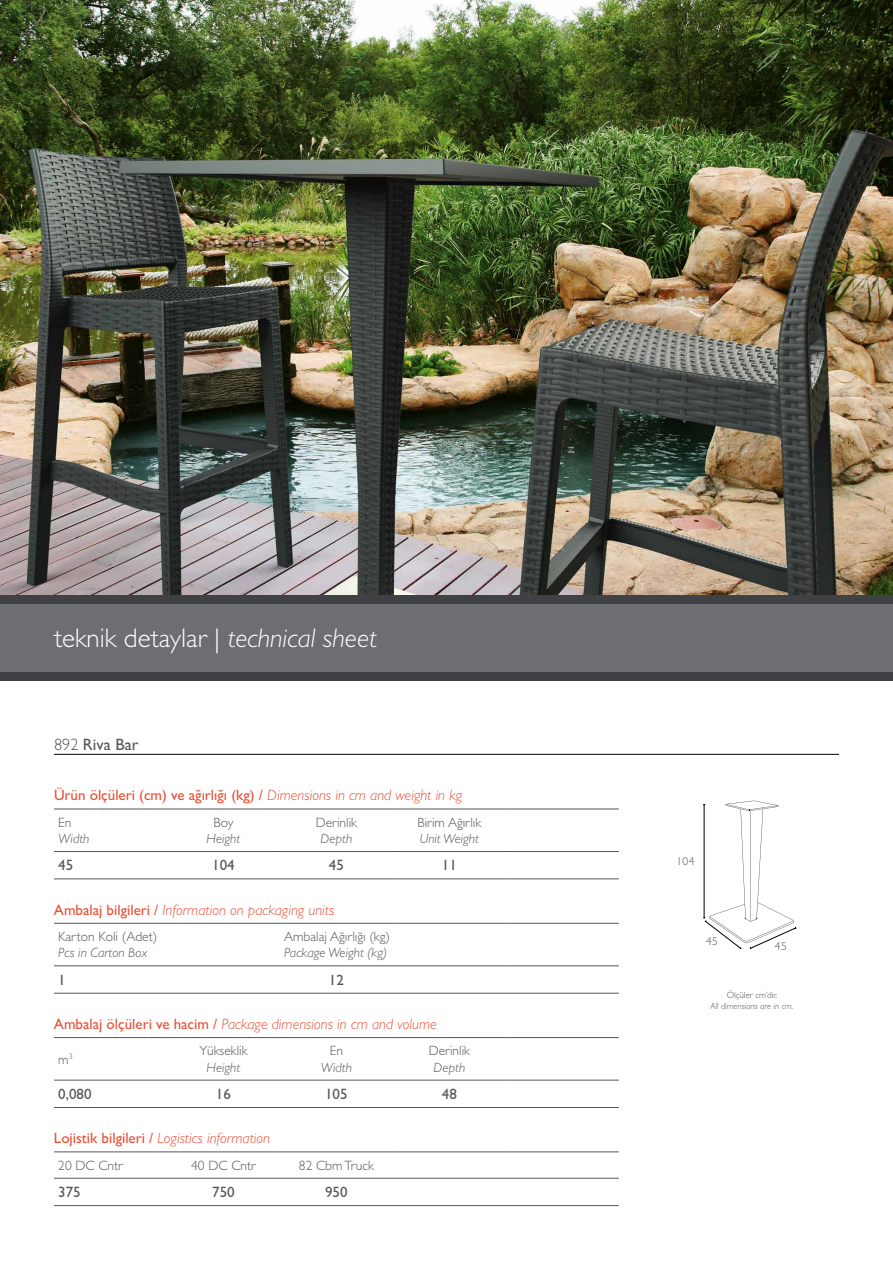
<style>
.page{position:relative;width:893px;height:1263px;background:#fff}
.page>*{position:absolute;margin:0;border:0;box-sizing:border-box;transform-origin:0 0}
.t1{font:300 27px "Gill Sans";color:#fff}
.t2{font:16.5px "Gill Sans";color:#575756}
.t3{font:italic 300 15px "Gill Sans";color:#e94f35}
.t4{font:15px "Gill Sans";color:#e94f35}
.t5{font:15px "Gill Sans";color:#575756}
.t6{font:300 13.5px "Gill Sans";color:#575756}
.t7{font:italic 300 13.5px "Gill Sans";color:#575756}
.t8{font:300 11.55px "Gill Sans";letter-spacing:.04em;color:#575756}
.t9{font:italic 300 9px "Gill Sans";color:#575756}
.t10{font:300 9px "Gill Sans";color:#575756}
.s1{font-style:italic}
.s2{font-weight:300}
.s3{font-weight:300;font-style:italic}
.s4{font-weight:400;font-style:normal}
</style>
<div class="page">
<img style="left:0;top:0;width:893px;height:595px">
<svg style="left:703px;top:801px;width:93px;height:148px"></svg>
<div style="left:0;top:604px;width:893px;height:68px;background:#6c6e72"></div>
<div style="left:0;top:672px;width:893px;height:8px;background:#3f4144"></div>
<div style="left:0;top:595px;width:893px;height:9px;background:#3f4144"></div>
<hr style="left:54px;top:809px;width:113px;height:1px;background:#575756">
<hr style="left:167px;top:809px;width:113px;height:1px;background:#575756">
<hr style="left:280px;top:809px;width:113px;height:1px;background:#575756">
<hr style="left:393px;top:809px;width:113px;height:1px;background:#575756">
<hr style="left:506px;top:809px;width:113px;height:1px;background:#575756">
<hr style="left:54px;top:851px;width:113px;height:1px;background:#575756">
<hr style="left:167px;top:851px;width:113px;height:1px;background:#575756">
<hr style="left:280px;top:851px;width:113px;height:1px;background:#575756">
<hr style="left:393px;top:851px;width:113px;height:1px;background:#575756">
<hr style="left:506px;top:851px;width:113px;height:1px;background:#575756">
<hr style="left:54px;top:878px;width:113px;height:1px;background:#575756">
<hr style="left:167px;top:878px;width:113px;height:1px;background:#575756">
<hr style="left:280px;top:878px;width:113px;height:1px;background:#575756">
<hr style="left:393px;top:878px;width:113px;height:1px;background:#575756">
<hr style="left:506px;top:878px;width:113px;height:1px;background:#575756">
<hr style="left:280px;top:993px;width:113px;height:1px;background:#575756">
<hr style="left:54px;top:1037px;width:113px;height:1px;background:#575756">
<hr style="left:167px;top:1037px;width:113px;height:1px;background:#575756">
<hr style="left:280px;top:1037px;width:113px;height:1px;background:#575756">
<hr style="left:393px;top:1037px;width:113px;height:1px;background:#575756">
<hr style="left:506px;top:1037px;width:113px;height:1px;background:#575756">
<hr style="left:54px;top:1080px;width:113px;height:1px;background:#575756">
<hr style="left:167px;top:1080px;width:113px;height:1px;background:#575756">
<hr style="left:280px;top:1080px;width:113px;height:1px;background:#575756">
<hr style="left:393px;top:1080px;width:113px;height:1px;background:#575756">
<hr style="left:506px;top:1080px;width:113px;height:1px;background:#575756">
<hr style="left:54px;top:1107px;width:113px;height:1px;background:#575756">
<hr style="left:167px;top:1107px;width:113px;height:1px;background:#575756">
<hr style="left:280px;top:1107px;width:113px;height:1px;background:#575756">
<hr style="left:393px;top:1107px;width:113px;height:1px;background:#575756">
<hr style="left:506px;top:1107px;width:113px;height:1px;background:#575756">
<hr style="left:54px;top:1151px;width:113px;height:1px;background:#575756">
<hr style="left:167px;top:1151px;width:113px;height:1px;background:#575756">
<hr style="left:280px;top:1151px;width:113px;height:1px;background:#575756">
<hr style="left:393px;top:1151px;width:113px;height:1px;background:#575756">
<hr style="left:506px;top:1151px;width:113px;height:1px;background:#575756">
<hr style="left:54px;top:1178px;width:113px;height:1px;background:#575756">
<hr style="left:167px;top:1178px;width:113px;height:1px;background:#575756">
<hr style="left:280px;top:1178px;width:113px;height:1px;background:#575756">
<hr style="left:393px;top:1178px;width:113px;height:1px;background:#575756">
<hr style="left:506px;top:1178px;width:113px;height:1px;background:#575756">
<hr style="left:54px;top:923px;width:113px;height:1px;background:#575756">
<hr style="left:167px;top:923px;width:113px;height:1px;background:#575756">
<hr style="left:280px;top:923px;width:113px;height:1px;background:#575756">
<hr style="left:393px;top:923px;width:113px;height:1px;background:#575756">
<hr style="left:506px;top:923px;width:113px;height:1px;background:#575756">
<hr style="left:280px;top:965px;width:113px;height:1px;background:#575756">
<hr style="left:54px;top:965px;width:113px;height:1px;background:#575756">
<hr style="left:167px;top:965px;width:113px;height:1px;background:#575756">
<hr style="left:54px;top:993px;width:113px;height:1px;background:#575756">
<hr style="left:167px;top:993px;width:113px;height:1px;background:#575756">
<hr style="left:393px;top:965px;width:113px;height:1px;background:#575756">
<hr style="left:506px;top:965px;width:113px;height:1px;background:#575756">
<hr style="left:393px;top:993px;width:113px;height:1px;background:#575756">
<hr style="left:506px;top:993px;width:113px;height:1px;background:#575756">
<hr style="left:54px;top:1205px;width:113px;height:1px;background:#575756">
<hr style="left:167px;top:1205px;width:113px;height:1px;background:#575756">
<hr style="left:280px;top:1205px;width:113px;height:1px;background:#575756">
<hr style="left:393px;top:1205px;width:113px;height:1px;background:#575756">
<hr style="left:506px;top:1205px;width:113px;height:1px;background:#575756">
<hr style="left:54px;top:754px;width:785px;height:1px;background:#000">
<h1 class="t1" style="left:54px;top:622px;width:324px">teknik detaylar | <span class="s1">technical sheet</span></h1>
<p class="t2" style="left:54px;top:734px;width:86px"><span class="s2">892</span> Riva Bar</p>
<p class="t4" style="left:54px;top:787px;width:410px">Ürün ölçüleri (cm) ve ağırlığı (kg) / <span class="s3">Dimensions in cm and weight in kg</span></p>
<p class="t6" style="left:58px;top:814px;width:15px">En</p>
<p class="t7" style="left:58px;top:831px;width:33px">Width</p>
<p class="t6" style="left:418px;top:814px;width:65px">Birim Ağırlık</p>
<p class="t7" style="left:420px;top:831px;width:61px">Unit Weight</p>
<p class="t6" style="left:214px;top:814px;width:21px">Boy</p>
<p class="t7" style="left:207px;top:831px;width:35px">Height</p>
<p class="t6" style="left:316px;top:814px;width:43px">Derinlik</p>
<p class="t7" style="left:321px;top:831px;width:33px">Depth</p>
<p class="t5" style="left:58px;top:857px;width:16px">45</p>
<p class="t5" style="left:212px;top:857px;width:24px">104</p>
<p class="t5" style="left:329px;top:857px;width:16px">45</p>
<p class="t5" style="left:442px;top:857px;width:16px">11</p>
<p class="t3" style="left:54px;top:901px;width:282px"><span class="s4">Ambalaj bilgileri /</span> Information on packaging units</p>
<p class="t6" style="left:58px;top:929px;width:101px">Karton Koli (Adet)</p>
<p class="t7" style="left:58px;top:945px;width:91px">Pcs in Carton Box</p>
<p class="t6" style="left:284px;top:929px;width:107px">Ambalaj Ağırlığı (kg)</p>
<p class="t7" style="left:284px;top:945px;width:105px">Package Weight (kg)</p>
<p class="t5" style="left:58px;top:971px;width:9px">1</p>
<p class="t5" style="left:329px;top:971px;width:16px">12</p>
<p class="t3" style="left:54px;top:1015px;width:384px"><span class="s4">Ambalaj ölçüleri ve hacim /</span> Package dimensions in cm and volume</p>
<p class="t6" style="left:58px;top:1051px;width:16px">m<sup>3</sup></p>
<p class="t6" style="left:199px;top:1043px;width:50px">Yükseklik</p>
<p class="t7" style="left:207px;top:1059px;width:35px">Height</p>
<p class="t6" style="left:330px;top:1043px;width:15px">En</p>
<p class="t7" style="left:321px;top:1059px;width:33px">Width</p>
<p class="t6" style="left:429px;top:1043px;width:43px">Derinlik</p>
<p class="t7" style="left:434px;top:1059px;width:33px">Depth</p>
<p class="t5" style="left:58px;top:1085px;width:35px">0,080</p>
<p class="t5" style="left:216px;top:1085px;width:16px">16</p>
<p class="t5" style="left:325px;top:1085px;width:24px">105</p>
<p class="t5" style="left:442px;top:1085px;width:16px">48</p>
<p class="t3" style="left:54px;top:1129px;width:218px"><span class="s4">Lojistik bilgileri /</span> Logistics information</p>
<p class="t6" style="left:58px;top:1157px;width:66px">20 DC Cntr</p>
<p class="t6" style="left:191px;top:1157px;width:66px">40 DC Cntr</p>
<p class="t6" style="left:299px;top:1157px;width:76px">82 Cbm Truck</p>
<p class="t5" style="left:58px;top:1183px;width:24px">375</p>
<p class="t5" style="left:212px;top:1183px;width:24px">750</p>
<p class="t5" style="left:325px;top:1183px;width:24px">950</p>
<p class="t8" style="left:676px;top:855px;width:20px">104</p>
<p class="t8" style="left:706px;top:934px;width:13px">45</p>
<p class="t8" style="left:775px;top:940px;width:13px">45</p>
<p class="t10" style="left:727px;top:990px;width:52px">Ölçüler cm’dir.</p>
<p class="t9" style="left:710px;top:1000px;width:84px">All dimensions are in cm.</p>
</div>
